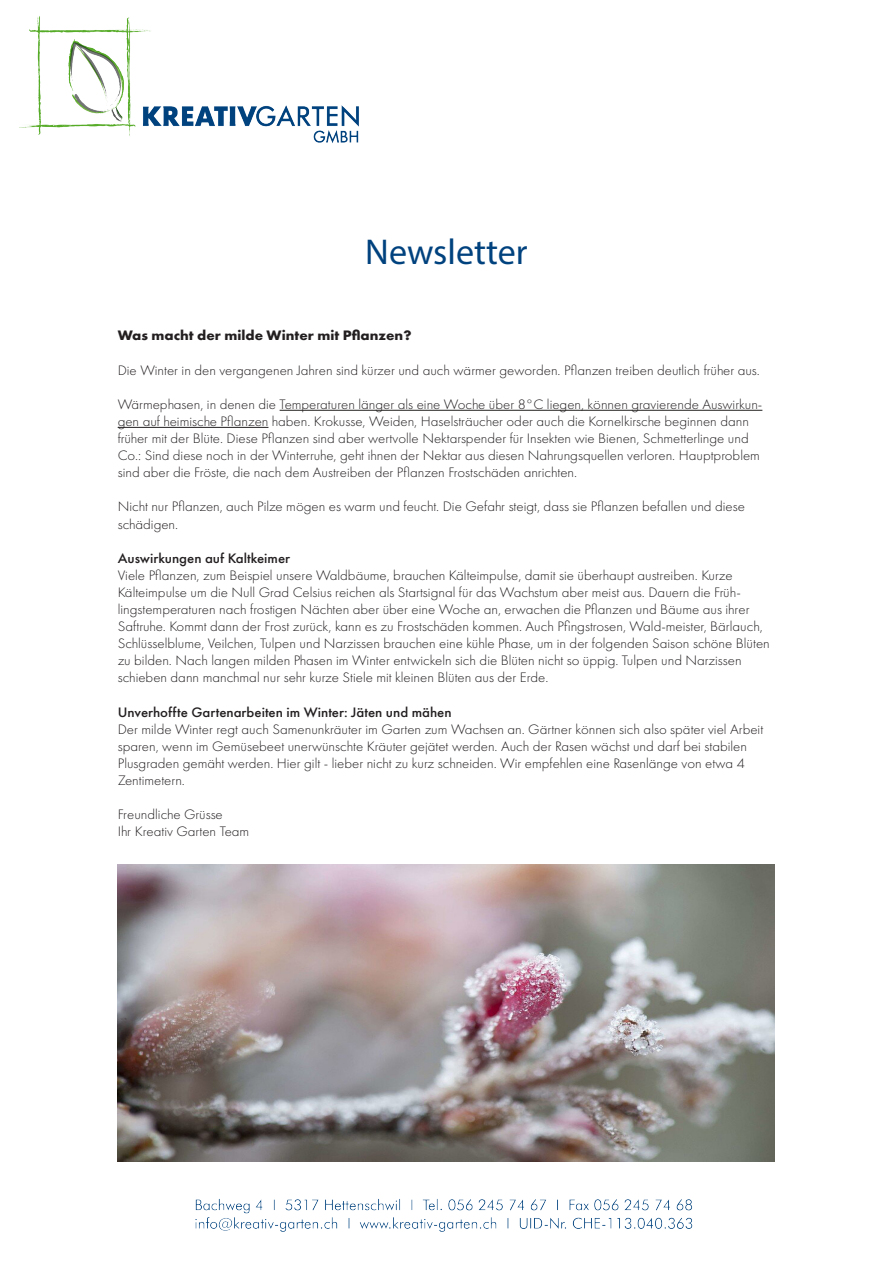
<style>
.page{position:relative;width:893px;height:1263px;background:#fff}
.page>*{position:absolute;margin:0;border:0;box-sizing:border-box;transform-origin:0 0}
.t1{font:36px "Myriad Pro";color:#00427e}
.t2{font:300 14.25px/17.1px "Futura PT";color:#231f20;scale:1.05 1}
.t3{font:500 14.25px "Futura PT";color:#231f20;scale:1.05 1}
.t4{font:700 14.25px "Futura PT";color:#231f20;scale:1.05 1}
</style>
<div class="page">
<img style="left:19px;top:16px;width:756px;height:1216px">
<hr style="left:280px;top:410px;width:482px;height:1px;background:#231f20">
<hr style="left:118px;top:427px;width:150px;height:1px;background:#231f20">
<img style="left:118px;top:864px;width:656px;height:297px">
<p class="t1" style="left:365px;top:230px;width:164px">Newsletter</p>
<p class="t4" style="left:118px;top:326px;width:281px">Was macht der milde Winter mit Pflanzen?</p>
<p class="t2" style="left:118px;top:361px;width:613px">Die Winter in den vergangenen Jahren sind kürzer und auch wärmer geworden. Pflanzen treiben deutlich früher aus.</p>
<p class="t2" style="left:118px;top:396px;width:615px">Wärmephasen, in denen die Temperaturen länger als eine Woche über 8°C liegen, können gravierende Auswirkun&shy;gen auf heimische Pflanzen haben. Krokusse, Weiden, Haselsträucher oder auch die Kornelkirsche beginnen dann früher mit der Blüte. Diese Pflanzen sind aber wertvolle Nektarspender für Insekten wie Bienen, Schmetterlinge und Co.: Sind diese noch in der Winterruhe, geht ihnen der Nektar aus diesen Nahrungsquellen verloren. Hauptproblem sind aber die Fröste, die nach dem Austreiben der Pflanzen Frostschäden anrichten.</p>
<p class="t2" style="left:118px;top:498px;width:599px">Nicht nur Pflanzen, auch Pilze mögen es warm und feucht. Die Gefahr steigt, dass sie Pflanzen befallen und diese schädigen.</p>
<p class="t3" style="left:118px;top:549px;width:166px">Auswirkungen auf Kaltkeimer</p>
<p class="t2" style="left:118px;top:567px;width:623px">Viele Pflanzen, zum Beispiel unsere Waldbäume, brauchen Kälteimpulse, damit sie überhaupt austreiben. Kurze Kälteimpulse um die Null Grad Celsius reichen als Startsignal für das Wachstum aber meist aus. Dauern die Früh&shy;lingstemperaturen nach frostigen Nächten aber über eine Woche an, erwachen die Pflanzen und Bäume aus ihrer Saftruhe. Kommt dann der Frost zurück, kann es zu Frostschäden kommen. Auch Pfingstrosen, Wald-meister, Bärlauch, Schlüsselblume, Veilchen, Tulpen und Narzissen brauchen eine kühle Phase, um in der folgenden Saison schöne Blüten zu bilden. Nach langen milden Phasen im Winter entwickeln sich die Blüten nicht so üppig. Tulpen und Narzissen schieben dann manchmal nur sehr kurze Stiele mit kleinen Blüten aus der Erde.</p>
<p class="t3" style="left:118px;top:703px;width:320px">Unverhoffte Gartenarbeiten im Winter: Jäten und mähen</p>
<p class="t2" style="left:118px;top:721px;width:616px">Der milde Winter regt auch Samenunkräuter im Garten zum Wachsen an. Gärtner können sich also später viel Arbeit sparen, wenn im Gemüsebeet unerwünschte Kräuter gejätet werden. Auch der Rasen wächst und darf bei stabilen Plusgraden gemäht werden. Hier gilt - lieber nicht zu kurz schneiden. Wir empfehlen eine Rasenlänge von etwa 4<br>Zentimetern.</p>
<p class="t2" style="left:118px;top:806px;width:102px">Freundliche Grüsse</p>
<p class="t2" style="left:118px;top:823px;width:127px">Ihr Kreativ Garten Team</p>
</div>
